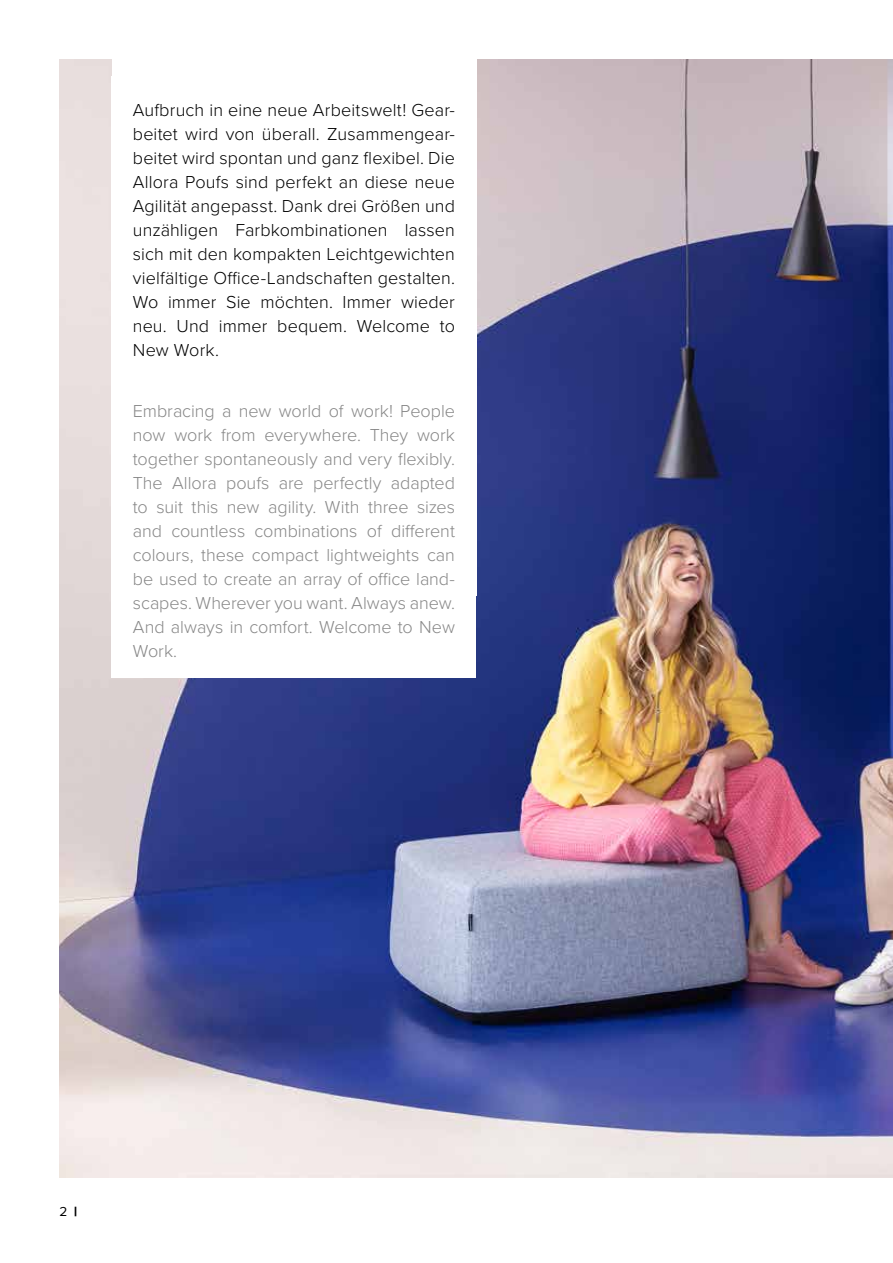
<style>
.page{position:relative;width:893px;height:1263px;background:#fff}
.page>*{position:absolute;margin:0;border:0;box-sizing:border-box;transform-origin:0 0}
.t1{font:300 18px/24px "Proxima Nova";letter-spacing:.005em;color:#000;text-align:justify}
.t2{font:300 18px/24px "Proxima Nova";letter-spacing:-.005em;color:#878787;text-align:justify}
.t3{font:13.5px "Proxima Nova";color:#000}
.s1{font-weight:900}
</style>
<div class="page">
<img style="left:60px;top:60px;width:833px;height:1118px">
<div style="left:112px;top:1px;width:364px;height:595px;background:#fff"></div>
<div style="left:112px;top:77px;width:364px;height:601px;background:#fff"></div>
<p class="t1" style="left:133px;top:97px;width:324px">Aufbruch in eine neue Arbeitswelt! Gear&shy;beitet wird von überall. Zusammengear&shy;beitet wird spontan und ganz flexibel. Die Allora Poufs sind perfekt an diese neue Agilität angepasst. Dank drei Größen und unzähligen Farbkombinationen lassen sich mit den kompakten Leichtgewichten vielfältige Office-Landschaften gestalten.<br>Wo immer Sie möchten. Immer wieder neu. Und immer bequem. Welcome to New Work.</p>
<p class="t2" style="left:133px;top:398px;width:324px">Embracing a new world of work! People now work from everywhere. They work together spontaneously and very flexibly.<br>The Allora poufs are perfectly adapted to suit this new agility. With three sizes and countless combinations of different colours, these compact lightweights can be used to create an array of office land&shy;scapes. Wherever you want. Always anew.<br>And always in comfort. Welcome to New Work.</p>
<p class="t3" style="left:60px;top:1201px;width:19px">2 <span class="s1">|</span></p>
</div>
